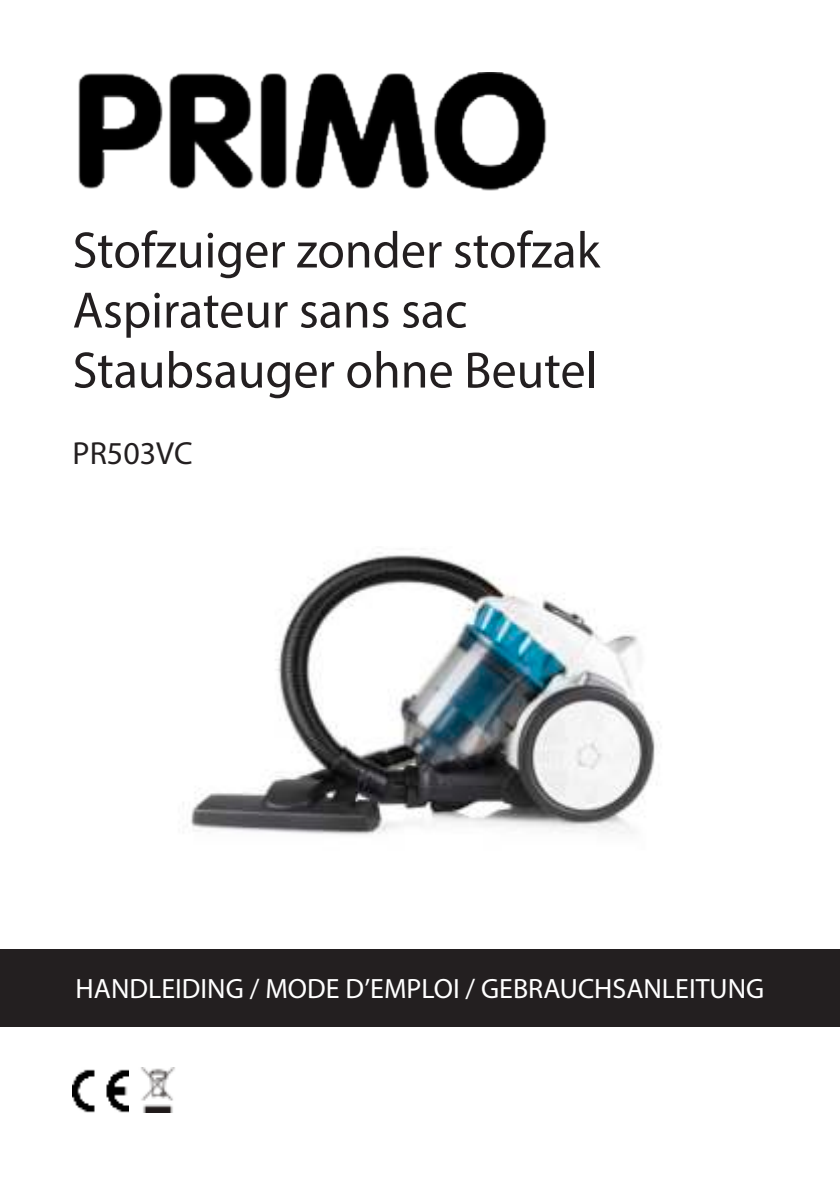
<style>
.page{position:relative;width:840px;height:1191px;background:#fff}
.page>*{position:absolute;margin:0;border:0;box-sizing:border-box;transform-origin:0 0}
.t1{font:51.6px/60px "Myriad Pro";color:#231f20}
.t2{font:32px "Myriad Pro";color:#231f20}
.t3{font:28px "Myriad Pro";color:#fff}
</style>
<div class="page">
<img style="left:78px;top:72px;width:469px;height:118px">
<div style="left:0;top:949px;width:839px;height:77px;background:#231f20"></div>
<img style="left:72px;top:1069px;width:57px;height:44px">
<img style="left:141px;top:1067px;width:34px;height:45px">
<img style="left:190px;top:552px;width:469px;height:283px">
<p class="t1" style="left:73px;top:222px;width:528px">Stofzuiger zonder stofzak<br>Aspirateur sans sac<br>Staubsauger ohne Beutel</p>
<p class="t2" style="left:73px;top:437px;width:121px">PR503VC</p>
<p class="t3" style="left:76px;top:975px;width:689px">HANDLEIDING / MODE D’EMPLOI / GEBRAUCHSANLEITUNG</p>
</div>
